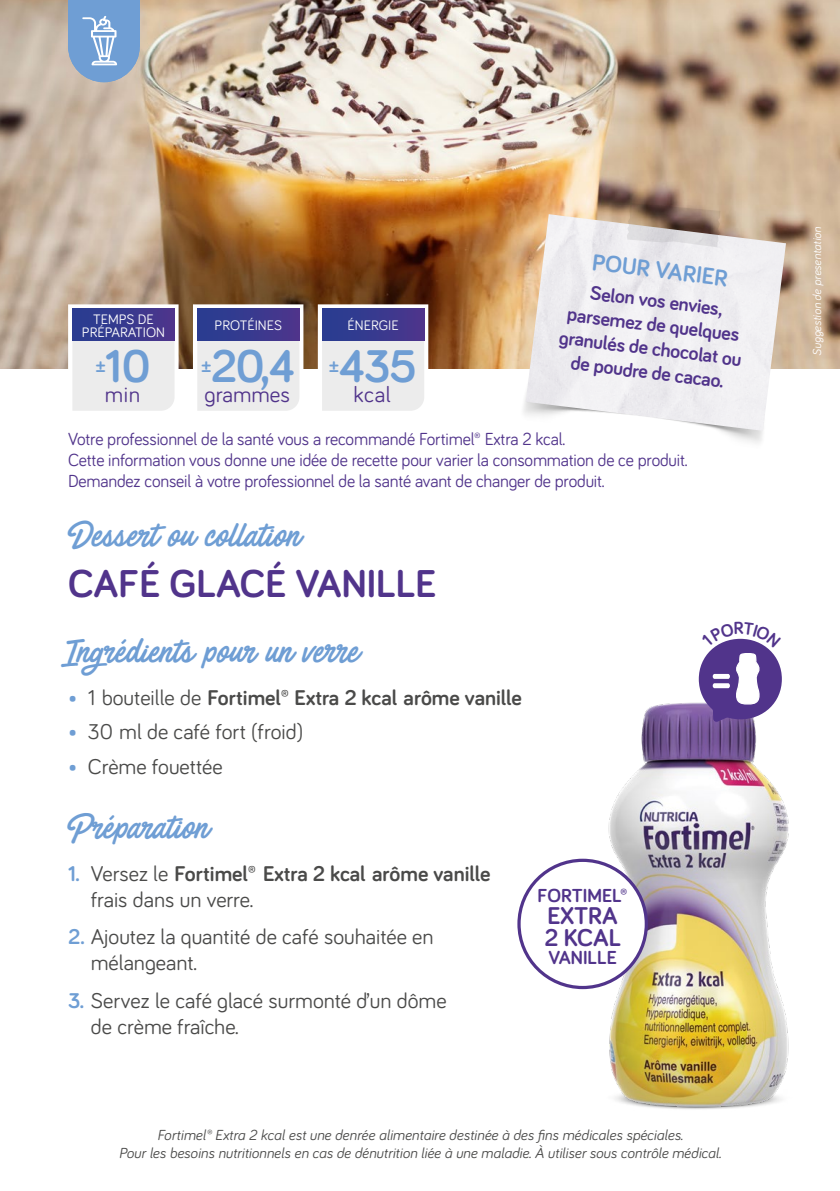
<style>
.page{position:relative;width:840px;height:1191px;background:#fff}
.page>*{position:absolute;margin:0;border:0;box-sizing:border-box;transform-origin:0 0}
.t1{font:700 47.2px "Bariol";color:#6f9ed4}
.t2{font:700 40px "Bariol";color:#51348b}
.t3{font:32px "Painted Paradise";color:#6f9ed4}
.t4{font:700 25px/22px "Bariol";color:#51348b}
.t5{font:700 24px "Bariol";color:#6f9ed4}
.t6{font:22.6px "Bariol";color:#51348b}
.t7{font:22px/26px "Bariol";color:#4a4a49}
.t8{font:700 22px/26px "Bariol";color:#4a4a49}
.t9{font:700 20px/24px "Bariol";color:#51348b;text-align:center}
.t10{font:700 20px "Bariol";color:#6f9ed4}
.t11{font:700 19.4px "Bariol";color:#51348b}
.t12{font:18px/21px "Bariol";letter-spacing:-.01em;color:#51348b}
.t13{font:italic 15px/18px "Bariol";color:#4a4a49;text-align:center}
.t14{font:14.2px/13.2px "Bariol";color:#fff;text-align:center}
.t15{font:italic 12px "Bariol";letter-spacing:-.01em;color:#fff}
.s1{font-weight:400;color:#6f9ed4}
.s2{font-weight:400}
.s3{color:#6f9ed4}
.s4{font-weight:700;color:#6f9ed4}
</style>
<div class="page">
<img style="left:582px;top:675px;width:207px;height:434px">
<img style="left:0;top:0;width:839px;height:369px">
<svg style="left:317px;top:304px;width:111px;height:107px"></svg>
<div style="left:322px;top:309px;width:102px;height:32px;background:linear-gradient(to right,#263e91,#4c358c)"></div>
<svg style="left:68px;top:304px;width:110px;height:107px"></svg>
<div style="left:72px;top:309px;width:102px;height:32px;background:linear-gradient(to right,#263e91,#4b358c)"></div>
<svg style="left:193px;top:304px;width:110px;height:107px"></svg>
<div style="left:197px;top:309px;width:102px;height:32px;background:linear-gradient(to right,#263e91,#4b358c)"></div>
<img style="left:516px;top:270px;width:247px;height:173px">
<img style="left:525px;top:214px;width:260px;height:217px">
<svg style="left:626px;top:203px;width:94px;height:44px"></svg>
<div style="left:518px;top:860px;width:128px;height:127px;background:#fff;border-radius:50%"></div>
<div style="left:517px;top:858px;width:130px;height:131px;border:3px solid #51348b;border-radius:50%"></div>
<div style="left:68px;top:0;width:72px;height:46px;background:#6f9ed4"></div>
<div style="left:68px;top:11px;width:72px;height:71px;background:#6f9ed4;border-radius:50%"></div>
<svg style="left:82px;top:16px;width:35px;height:49px"></svg>
<svg style="left:698px;top:638px;width:83px;height:84px"></svg>
<p class="t14" style="left:82px;top:312px;width:84px">TEMPS DE<br>PRÉPARATION</p>
<p class="t10" style="left:96px;top:351px;width:11px">±</p>
<p class="t6" style="left:105px;top:379px;width:47px"><sup>10</sup>min</p>
<p class="t14" style="left:214px;top:318px;width:69px">PROTÉINES</p>
<p class="t10" style="left:201px;top:351px;width:11px">±</p>
<h1 class="t1" style="left:211px;top:333px;width:86px">20,4</h1>
<p class="t6" style="left:204px;top:379px;width:87px">grammes</p>
<p class="t14" style="left:347px;top:318px;width:53px">ÉNERGIE</p>
<p class="t10" style="left:329px;top:351px;width:11px">±</p>
<h1 class="t1" style="left:338px;top:333px;width:80px">435</h1>
<p class="t6" style="left:353px;top:379px;width:39px">kcal</p>
<h3 class="t5" style="left:594px;top:245px;width:138px;rotate:7deg">POUR VARIER</h3>
<p class="t9" style="left:566px;top:277px;width:185px;rotate:7deg">Selon vos envies, parsemez de quelques granulés de chocolat ou de poudre de cacao.</p>
<p class="t12" style="left:68px;top:427px;width:620px">Votre professionnel de la santé vous a recommandé Fortimel® Extra 2 kcal.<br>Cette information vous donne une idée de recette pour varier la consommation de ce produit.<br>Demandez conseil à votre professionnel de la santé avant de changer de produit.</p>
<h3 class="t3" style="left:68px;top:510px;width:234px">Dessert ou collation</h3>
<h2 class="t2" style="left:68px;top:556px;width:370px">CAFÉ GLACÉ VANILLE</h2>
<h3 class="t3" style="left:68px;top:626px;width:292px">Ingrédients pour un verre</h3>
<p class="t8" style="left:68px;top:683px;width:455px"><span class="s1">•</span> <span class="s2">1 bouteille de</span> Fortimel® Extra 2 kcal arôme vanille</p>
<p class="t7" style="left:68px;top:717px;width:236px"><span class="s3">•</span> 30 ml de café fort (froid)</p>
<p class="t7" style="left:68px;top:752px;width:156px"><span class="s3">•</span> Crème fouettée</p>
<h3 class="t3" style="left:68px;top:802px;width:142px">Préparation</h3>
<p class="t8" style="left:91px;top:859px;width:401px;text-indent:-23px"><span class="s3">1.</span> <span class="s2">Versez le</span> Fortimel® Extra 2 kcal arôme vanille <span class="s2">frais dans un verre.</span></p>
<p class="t7" style="left:91px;top:923px;width:344px;text-indent:-23px"><span class="s4">2.</span> Ajoutez la quantité de café souhaitée en mélangeant.</p>
<p class="t7" style="left:91px;top:986px;width:357px;text-indent:-23px"><span class="s4">3.</span> Servez le café glacé surmonté d’un dôme de crème fraîche.</p>
<p class="t11" style="left:537px;top:882px;width:92px">FORTIMEL®</p>
<h3 class="t4" style="left:544px;top:904px;width:78px">EXTRA<br>2 KCAL</h3>
<p class="t11" style="left:548px;top:944px;width:70px">VANILLE</p>
<p class="t13" style="left:119px;top:1125px;width:603px">Fortimel® Extra 2 kcal est une denrée alimentaire destinée à des fins médicales spéciales.<br>Pour les besoins nutritionnels en cas de dénutrition liée à une maladie. À utiliser sous contrôle médical.</p>
<p class="t15" style="left:808px;top:355px;width:130px;rotate:-90deg">Suggestion de presentation</p>
</div>
